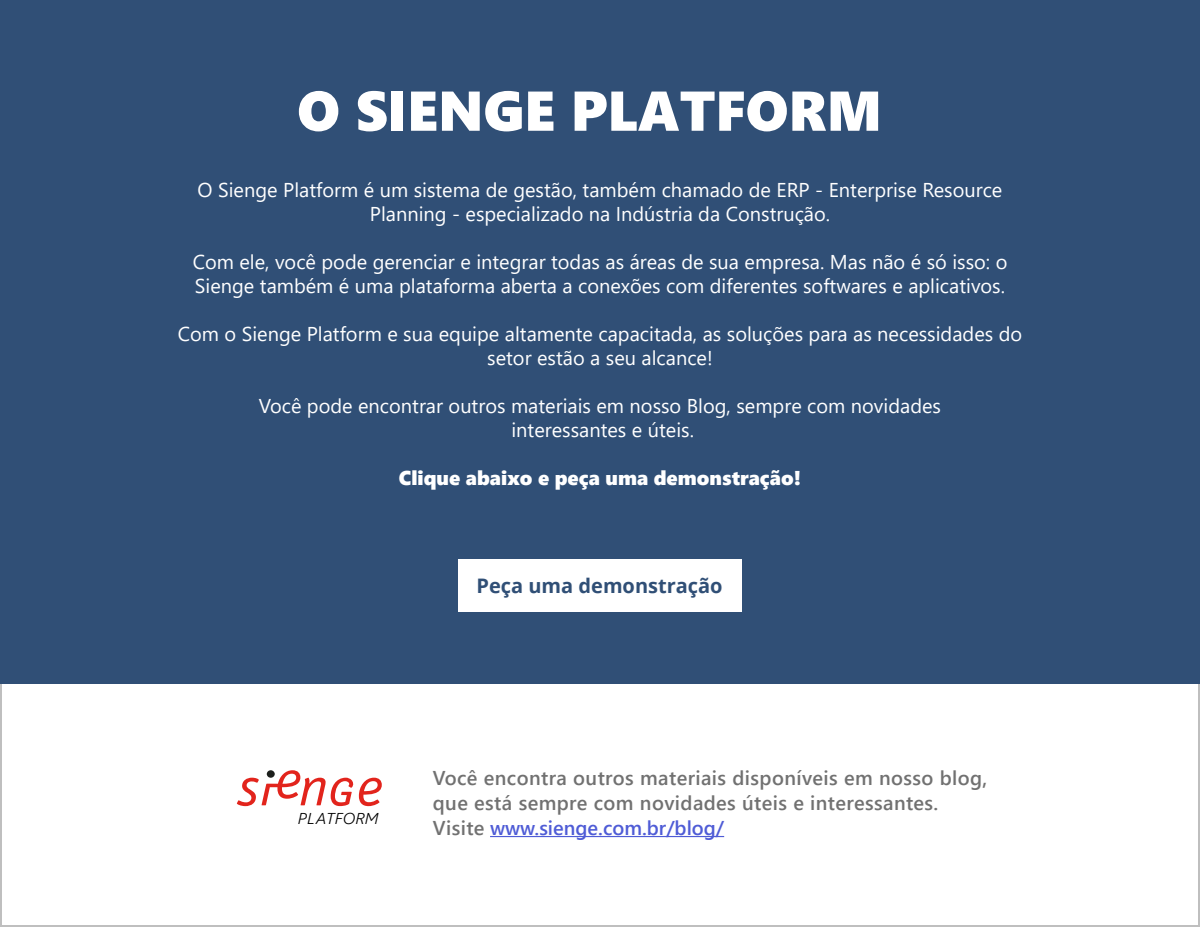
<style>
.page{position:relative;width:1200px;height:927px;background:#fff}
.page>*{position:absolute;margin:0;border:0;box-sizing:border-box;transform-origin:0 0}
.t1{font:56px "Segoe UI Black";color:#fff}
.t2{font:20px/24px "Segoe UI";color:#fff;text-align:center}
.t3{font:600 20px/25px "Segoe UI";letter-spacing:.02em;color:#717171}
.t4{font:20px "Segoe UI Black";color:#fff}
.t5{font:700 20px "Open Sans";color:#304f76}
.t6{font:italic 300 15.7px "Segoe UI";color:#000;scale:1.06 1}
.s1{color:#4f5cd6}
</style>
<div class="page">
<div style="left:0;top:0;width:1200px;height:684px;background:#304f76"></div>
<div style="left:458px;top:560px;width:284px;height:52px;background:#fff"></div>
<hr style="left:490px;top:836px;width:234px;height:1px;background:#4f5cd6">
<svg style="left:237px;top:770px;width:145px;height:36px"></svg>
<div style="left:267px;top:770px;width:8px;height:8px;background:#1c1f1c;border-radius:50%"></div>
<h1 class="t1" style="left:297px;top:70px;width:586px">O SIENGE PLATFORM</h1>
<p class="t2" style="left:198px;top:176px;width:806px">O Sienge Platform é um sistema de gestão, também chamado de ERP - Enterprise Resource<br>Planning - especializado na Indústria da Construção.</p>
<p class="t2" style="left:193px;top:248px;width:816px;text-align:left">Com ele, você pode gerenciar e integrar todas as áreas de sua empresa. Mas não é só isso: o<br>Sienge também é uma plataforma aberta a conexões com diferentes softwares e aplicativos.</p>
<p class="t2" style="left:178px;top:320px;width:846px">Com o Sienge Platform e sua equipe altamente capacitada, as soluções para as necessidades do setor estão a seu alcance!</p>
<p class="t2" style="left:259px;top:392px;width:684px">Você pode encontrar outros materiais em nosso Blog, sempre com novidades interessantes e úteis.</p>
<p class="t4" style="left:399px;top:464px;width:404px">Clique abaixo e peça uma demonstração!</p>
<p class="t5" style="left:477px;top:572px;width:248px">Peça uma demonstração</p>
<p class="t6" style="left:298px;top:806px;width:78px">PLATFORM</p>
<p class="t3" style="left:433px;top:764px;width:556px">Você encontra outros materiais disponíveis em nosso blog, que está sempre com novidades úteis e interessantes.<br>Visite <span class="s1">www.sienge.com.br/blog/</span></p>
</div>
